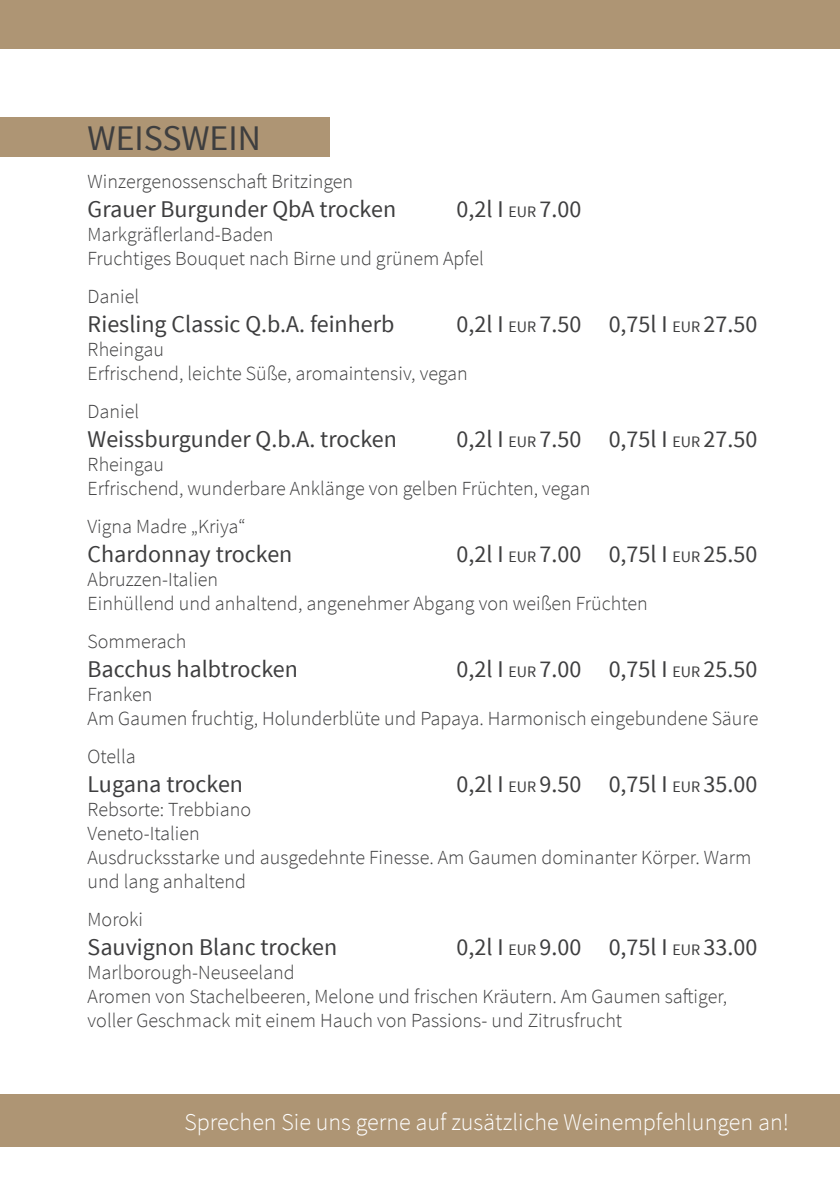
<style>
.page{position:relative;width:840px;height:1191px;background:#fff}
.page>*{position:absolute;margin:0;border:0;box-sizing:border-box;transform-origin:0 0}
.t1{font:36px "Source Sans Pro";color:#3e3e3f}
.t2{font:24px "Source Sans Pro";color:#3e3e3f}
.t3{font:300 24px "Source Sans Pro";color:#fff}
.t4{font:300 20px/24px "Source Sans Pro";color:#3e3e3f}
.s1{font-size:16px}
</style>
<div class="page">
<div style="left:0;top:0;width:839px;height:48px;background:#ae9574"></div>
<div style="left:0;top:118px;width:329px;height:39px;background:#ae9574"></div>
<div style="left:0;top:1094px;width:839px;height:52px;background:#ae9574"></div>
<h1 class="t1" style="left:88px;top:116px;width:175px">WEISSWEIN</h1>
<p class="t4" style="left:88px;top:170px;width:267px">Winzergenossenschaft Britzingen</p>
<p class="t2" style="left:88px;top:194px;width:310px">Grauer Burgunder QbA trocken</p>
<p class="t2" style="left:456px;top:194px;width:126px">0,2l I <span class="s1">EUR</span> 7.00</p>
<p class="t4" style="left:88px;top:222px;width:397px">Markgräflerland-Baden<br>Fruchtiges Bouquet nach Birne und grünem Apfel</p>
<p class="t4" style="left:88px;top:285px;width:53px">Daniel</p>
<p class="t2" style="left:88px;top:309px;width:308px">Riesling Classic Q.b.A. feinherb</p>
<p class="t2" style="left:456px;top:309px;width:302px">0,2l I <span class="s1">EUR</span> 7.50 0,75l I <span class="s1">EUR</span> 27.50</p>
<p class="t4" style="left:88px;top:337px;width:381px">Rheingau<br>Erfrischend, leichte Süße, aromaintensiv, vegan</p>
<p class="t4" style="left:88px;top:400px;width:53px">Daniel</p>
<p class="t2" style="left:88px;top:424px;width:311px">Weissburgunder Q.b.A. trocken</p>
<p class="t2" style="left:456px;top:424px;width:302px">0,2l I <span class="s1">EUR</span> 7.50 0,75l I <span class="s1">EUR</span> 27.50</p>
<p class="t4" style="left:88px;top:452px;width:504px">Rheingau<br>Erfrischend, wunderbare Anklänge von gelben Früchten, vegan</p>
<p class="t4" style="left:88px;top:515px;width:159px">Vigna Madre „Kriya“</p>
<p class="t2" style="left:88px;top:539px;width:206px">Chardonnay trocken</p>
<p class="t2" style="left:456px;top:539px;width:302px">0,2l I <span class="s1">EUR</span> 7.00 0,75l I <span class="s1">EUR</span> 25.50</p>
<p class="t4" style="left:88px;top:567px;width:561px">Abruzzen-Italien<br>Einhüllend und anhaltend, angenehmer Abgang von weißen Früchten</p>
<p class="t4" style="left:88px;top:630px;width:100px">Sommerach</p>
<p class="t2" style="left:88px;top:654px;width:212px">Bacchus halbtrocken</p>
<p class="t2" style="left:456px;top:654px;width:302px">0,2l I <span class="s1">EUR</span> 7.00 0,75l I <span class="s1">EUR</span> 25.50</p>
<p class="t4" style="left:88px;top:682px;width:672px">Franken<br>Am Gaumen fruchtig, Holunderblüte und Papaya. Harmonisch eingebundene Säure</p>
<p class="t4" style="left:88px;top:744px;width:50px">Otella</p>
<p class="t2" style="left:88px;top:769px;width:157px">Lugana trocken</p>
<p class="t2" style="left:456px;top:769px;width:302px">0,2l I <span class="s1">EUR</span> 9.50 0,75l I <span class="s1">EUR</span> 35.00</p>
<p class="t4" style="left:88px;top:797px;width:665px">Rebsorte: Trebbiano<br>Veneto-Italien<br>Ausdrucksstarke und ausgedehnte Finesse. Am Gaumen dominanter Körper. Warm und lang anhaltend</p>
<p class="t4" style="left:88px;top:907px;width:57px">Moroki</p>
<p class="t2" style="left:88px;top:932px;width:251px">Sauvignon Blanc trocken</p>
<p class="t2" style="left:456px;top:932px;width:302px">0,2l I <span class="s1">EUR</span> 9.00 0,75l I <span class="s1">EUR</span> 33.00</p>
<p class="t4" style="left:88px;top:960px;width:640px">Marlborough-Neuseeland<br>Aromen von Stachelbeeren, Melone und frischen Kräutern. Am Gaumen saftiger, voller Geschmack mit einem Hauch von Passions- und Zitrusfrucht</p>
<p class="t3" style="left:184px;top:1107px;width:605px">Sprechen Sie uns gerne auf zusätzliche Weinempfehlungen an!</p>
</div>
